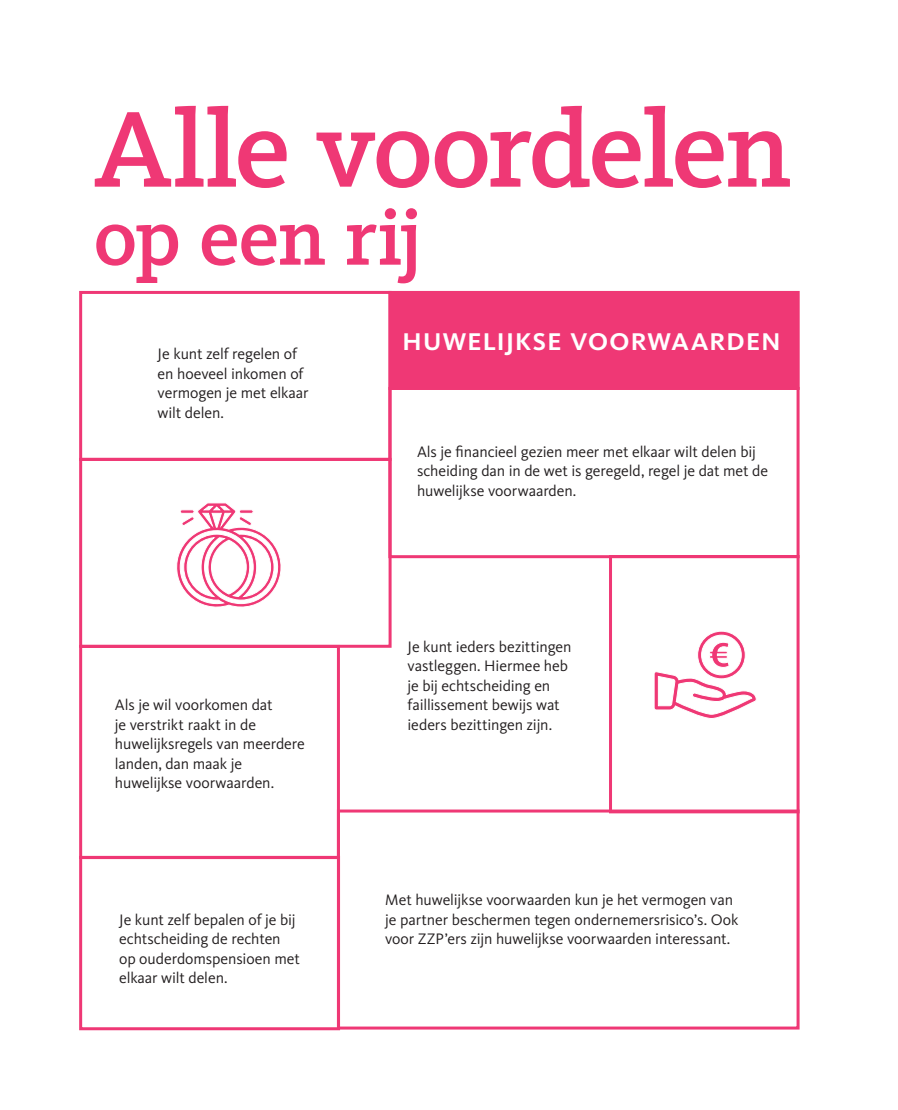
<style>
.page{position:relative;width:898px;height:1110px;background:#fff}
.page>*{position:absolute;margin:0;border:0;box-sizing:border-box;transform-origin:0 0}
.t1{font:500 111.75px "Kievit Slab Pro";letter-spacing:-.025em;color:#ef3875}
.t2{font:500 81px "Kievit Slab Pro";letter-spacing:-.02em;color:#ef3875}
.t3{font:32.25px "Kievit Medium SC";letter-spacing:.02em;color:#fff}
.t4{font:15.75px/19.5px "Kievit";letter-spacing:-.01em;color:#231f20}
</style>
<div class="page">
<div style="left:79px;top:856px;width:261px;height:174px;border:3px solid #ef3875"></div>
<div style="left:79px;top:645px;width:261px;height:214px;border:3px solid #ef3875"></div>
<div style="left:79px;top:458px;width:312px;height:190px;border:3px solid #ef3875"></div>
<div style="left:388px;top:387px;width:411px;height:171px;border:3px solid #ef3875"></div>
<div style="left:79px;top:291px;width:312px;height:170px;border:3px solid #ef3875"></div>
<div style="left:388px;top:291px;width:411px;height:99px;background:#ef3875"></div>
<div style="left:337px;top:809px;width:462px;height:220px;border:3px solid #ef3875"></div>
<div style="left:608px;top:555px;width:191px;height:258px;border:3px solid #ef3875"></div>
<svg style="left:176px;top:503px;width:105px;height:104px"></svg>
<div style="left:239px;top:510px;width:14px;height:3px;border:1px solid #fff;border-radius:2px"></div>
<svg style="left:654px;top:631px;width:102px;height:88px"></svg>
<h1 class="t1" style="left:94px;top:82px;width:699px">Alle voordelen</h1>
<h2 class="t2" style="left:94px;top:189px;width:329px">op een rij</h2>
<p class="t4" style="left:158px;top:344px;width:152px">Je kunt zelf regelen of en hoeveel inkomen of vermogen je met elkaar wilt delen.</p>
<p class="t4" style="left:115px;top:695px;width:191px">Als je wil voorkomen dat<br>je verstrikt raakt in de huwelijksregels van meerdere landen, dan maak je huwelijkse voorwaarden.</p>
<p class="t4" style="left:119px;top:910px;width:182px">Je kunt zelf bepalen of je bij echtscheiding de rechten op ouderdomspensioen met elkaar wilt delen.</p>
<h3 class="t3" style="left:402px;top:319px;width:380px">huwelijkse voorwaarden</h3>
<p class="t4" style="left:417px;top:441px;width:352px">Als je financieel gezien meer met elkaar wilt delen bij scheiding dan in de wet is geregeld, regel je dat met de huwelijkse voorwaarden.</p>
<p class="t4" style="left:407px;top:637px;width:165px">Je kunt ieders bezittingen vastleggen. Hiermee heb je bij echtscheiding en faillissement bewijs wat ieders bezittingen zijn.</p>
<p class="t4" style="left:385px;top:890px;width:355px">Met huwelijkse voorwaarden kun je het vermogen van je partner beschermen tegen ondernemersrisico’s. Ook voor ZZP’ers zijn huwelijkse voorwaarden interessant.</p>
</div>
